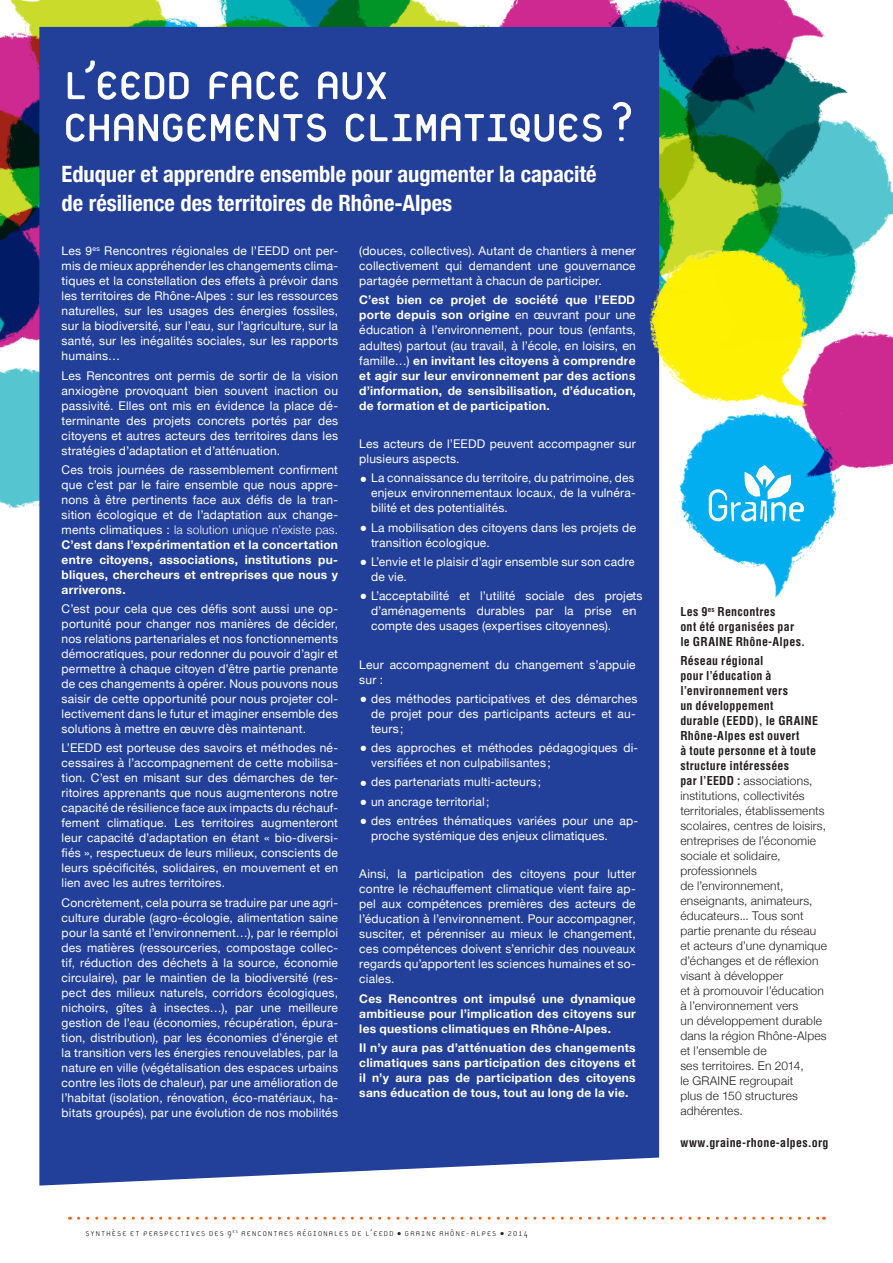
<style>
.page{position:relative;width:893px;height:1263px;background:#fff}
.page>*{position:absolute;margin:0;border:0;box-sizing:border-box;transform-origin:0 0}
.Grand_titre_1{font:58.5px/42px "Platelet";letter-spacing:-.05em;color:#fff}
.Grand_titre_2{font:700 condensed 22.5px/28.5px "Helvetica Neue";color:#fff}
.Texte_9_pts_Instant{font:12px/15px "Helvetica Neue";letter-spacing:.015em;color:#fff;text-align:justify}
.Texte_9_pts_Instant-2{font:300 12px/15px "Helvetica Neue";letter-spacing:.015em;color:#231f20}
.Texte_9_pts_Instant-3{font:700 12px/15px "Helvetica Neue";letter-spacing:.025em;color:#fff;text-align:justify}
.Texte_9_pts_Instant-4{font:700 condensed 12px/15px "Helvetica";letter-spacing:.02em;color:#231f20}
.t1{font:100 10.5px "Platelet";letter-spacing:.045em;color:#231f20}
.s1{font-weight:300}
.s2{font-weight:700}
.s3{font-weight:400}
.s4{font-size:24px}
.s5{font-family:"Helvetica";font-weight:700;font-stretch:condensed}
</style>
<div class="page">
<img style="left:10px;top:0;width:58px;height:10px">
<img style="left:805px;top:86px;width:88px;height:145px">
<img style="left:721px;top:147px;width:84px;height:33px">
<img style="left:0;top:10px;width:68px;height:49px">
<img style="left:68px;top:0;width:39px;height:27px">
<img style="left:721px;top:147px;width:48px;height:30px">
<img style="left:107px;top:0;width:55px;height:27px">
<img style="left:474px;top:0;width:132px;height:27px">
<img style="left:162px;top:11px;width:30px;height:16px">
<img style="left:659px;top:147px;width:62px;height:77px">
<img style="left:0;top:59px;width:39px;height:114px">
<img style="left:0;top:173px;width:39px;height:173px">
<img style="left:395px;top:0;width:55px;height:27px">
<img style="left:606px;top:0;width:231px;height:147px">
<img style="left:694px;top:180px;width:184px;height:134px">
<img style="left:827px;top:314px;width:66px;height:154px">
<img style="left:192px;top:0;width:203px;height:27px">
<img style="left:0;top:346px;width:39px;height:162px">
<svg style="left:79px;top:1217px;width:745px;height:3px"></svg>
<div style="left:39px;top:27px;width:620px;height:1158px;background:#223f99"></div>
<img style="left:627px;top:224px;width:200px;height:195px">
<img style="left:631px;top:362px;width:252px;height:253px">
<svg style="left:709px;top:465px;width:95px;height:58px"></svg>
<p class="Grand_titre_1" style="left:62px;top:64px;width:575px">L’EEDD FACE AUX<br>CHANGEMENTS CLIMATIQUES?</p>
<p class="Grand_titre_2" style="left:62px;top:159px;width:536px">Eduquer et apprendre ensemble pour augmenter la capacité de résilience des territoires de Rhône-Alpes</p>
<p class="Texte_9_pts_Instant" style="left:62px;top:244px;width:278px">Les 9<sup>es</sup> Rencontres régionales de l’EEDD ont per&shy;mis de mieux appréhender les changements clima&shy;tiques et la constellation des effets à prévoir dans les territoires de Rhône-Alpes : sur les ressources naturelles, sur les usages des énergies fossiles, sur la biodiversité, sur l’eau, sur l’agriculture, sur la santé, sur les inégalités sociales, sur les rapports humains…</p>
<p class="Texte_9_pts_Instant" style="left:62px;top:368px;width:278px">Les Rencontres ont permis de sortir de la vision anxiogène provoquant bien souvent inaction ou passivité. Elles ont mis en évidence la place dé&shy;terminante des projets concrets portés par des citoyens et autres acteurs des territoires dans les stratégies d’adaptation et d’atténuation.</p>
<p class="Texte_9_pts_Instant" style="left:62px;top:463px;width:278px">Ces trois journées de rassemblement confirment que c’est par le faire ensemble que nous appre&shy;nons à être pertinents face aux défis de la tran&shy;sition écologique et de l’adaptation aux change&shy;ments climatiques : <span class="s1">la solution unique n’existe pas.<br></span><span class="s2">C’est dans l’expérimentation et la concertation entre citoyens, associations, institutions pu&shy;bliques, chercheurs et entreprises que nous y arriverons.</span></p>
<p class="Texte_9_pts_Instant" style="left:62px;top:602px;width:278px">C’est pour cela que ces défis sont aussi une op&shy;portunité pour changer nos manières de décider, nos relations partenariales et nos fonctionnements démocratiques, pour redonner du pouvoir d’agir et permettre à chaque citoyen d’être partie prenante de ces changements à opérer. Nous pouvons nous saisir de cette opportunité pour nous projeter col&shy;lectivement dans le futur et imaginer ensemble des solutions à mettre en œuvre dès maintenant.</p>
<p class="Texte_9_pts_Instant" style="left:62px;top:741px;width:278px">L’EEDD est porteuse des savoirs et méthodes né&shy;cessaires à l’accompagnement de cette mobilisa&shy;tion. C’est en misant sur des démarches de ter&shy;ritoires apprenants que nous augmenterons notre capacité de résilience face aux impacts du réchauf&shy;fement climatique. Les territoires augmenteront leur capacité d’adaptation en étant « bio-diversi&shy;fiés », respectueux de leurs milieux, conscients de leurs spécificités, solidaires, en mouvement et en lien avec les autres territoires.</p>
<p class="Texte_9_pts_Instant" style="left:62px;top:895px;width:278px">Concrètement, cela pourra se traduire par une agri&shy;culture durable (agro-écologie, alimentation saine pour la santé et l’environnement…), par le réemploi des matières (ressourceries, compostage collec&shy;tif, réduction des déchets à la source, économie circulaire), par le maintien de la biodiversité (res&shy;pect des milieux naturels, corridors écologiques, nichoirs, gîtes à insectes…), par une meilleure gestion de l’eau (économies, récupération, épura&shy;tion, distribution), par les économies d’énergie et la transition vers les énergies renouvelables, par la nature en ville (végétalisation des espaces urbains contre les îlots de chaleur), par une amélioration de l’habitat (isolation, rénovation, éco-matériaux, ha&shy;bitats groupés), par une évolution de nos mobilités</p>
<p class="Texte_9_pts_Instant" style="left:359px;top:244px;width:278px">(douces, collectives). Autant de chantiers à mener collectivement qui demandent une gouvernance partagée permettant à chacun de participer.</p>
<p class="Texte_9_pts_Instant-3" style="left:359px;top:293px;width:278px">C’est bien ce projet de société que l’EEDD porte depuis son origine <span class="s3">en œuvrant pour une éducation à l’environnement, pour tous (enfants, adultes) partout (au travail, à l’école, en loisirs, en famille…)</span> en invitant les citoyens à comprendre et agir sur leur environnement par des actions d’information, de sensibilisation, d’éducation, de formation et de participation.</p>
<p class="Texte_9_pts_Instant" style="left:359px;top:437px;width:278px">Les acteurs de l’EEDD peuvent accompagner sur plusieurs aspects.</p>
<p class="Texte_9_pts_Instant" style="left:371px;top:471px;width:266px;text-indent:-12px"><span class="s4">•</span> La connaissance du territoire, du patrimoine, des enjeux environnementaux locaux, de la vulnéra&shy;bilité et des potentialités.</p>
<p class="Texte_9_pts_Instant" style="left:371px;top:520px;width:266px;text-indent:-12px"><span class="s4">•</span> La mobilisation des citoyens dans les projets de transition écologique.</p>
<p class="Texte_9_pts_Instant" style="left:371px;top:555px;width:266px;text-indent:-12px"><span class="s4">•</span> L’envie et le plaisir d’agir ensemble sur son cadre de vie.</p>
<p class="Texte_9_pts_Instant" style="left:371px;top:589px;width:273px;text-align:left;text-indent:-12px"><span class="s4">•</span> L’acceptabilité et l’utilité sociale des projets d’aménagements durables par la prise en compte des usages (expertises citoyennes).</p>
<p class="Texte_9_pts_Instant" style="left:359px;top:657px;width:278px">Leur accompagnement du changement s’appuie sur :</p>
<p class="Texte_9_pts_Instant" style="left:371px;top:692px;width:268px;text-align:left;text-indent:-12px"><span class="s4">•</span> des méthodes participatives et des démarches de projet pour des participants acteurs et au&shy;teurs;</p>
<p class="Texte_9_pts_Instant" style="left:371px;top:741px;width:269px;text-indent:-12px"><span class="s4">•</span> des approches et méthodes pédagogiques di&shy;versifiées et non culpabilisantes;</p>
<p class="Texte_9_pts_Instant" style="left:359px;top:775px;width:183px"><span class="s4">•</span> des partenariats multi-acteurs ;</p>
<p class="Texte_9_pts_Instant" style="left:359px;top:794px;width:132px"><span class="s4">•</span> un ancrage territorial;</p>
<p class="Texte_9_pts_Instant" style="left:371px;top:814px;width:269px;text-indent:-12px"><span class="s4">•</span> des entrées thématiques variées pour une ap&shy;proche systémique des enjeux climatiques.</p>
<p class="Texte_9_pts_Instant" style="left:359px;top:867px;width:278px">Ainsi, la participation des citoyens pour lutter contre le réchauffement climatique vient faire ap&shy;pel aux compétences premières des acteurs de l’éducation à l’environnement. Pour accompagner, susciter, et pérenniser au mieux le changement, ces compétences doivent s’enrichir des nouveaux regards qu’apportent les sciences humaines et so&shy;ciales.</p>
<p class="Texte_9_pts_Instant-3" style="left:359px;top:991px;width:278px">Ces Rencontres ont impulsé une dynamique ambitieuse pour l’implication des citoyens sur les questions climatiques en Rhône-Alpes.</p>
<p class="Texte_9_pts_Instant-3" style="left:359px;top:1040px;width:278px">Il n’y aura pas d’atténuation des changements climatiques sans participation des citoyens et il n’y aura pas de participation des citoyens sans éducation de tous, tout au long de la vie.</p>
<p class="t1" style="left:85px;top:1229px;width:445px">SYNTHÈSE ET PERSPECTIVES DES 9<sup>ES</sup> RENCONTRES RÉGIONALES DE L’EEDD • GRAINE RHÔNE-ALPES • 2014</p>
<p class="Texte_9_pts_Instant-4" style="left:680px;top:604px;width:126px">Les 9<sup>es</sup> Rencontres<br>ont été organisées par le GRAINE Rhône-Alpes.</p>
<p class="Texte_9_pts_Instant-2" style="left:680px;top:652px;width:148px"><span class="s5">Réseau régional<br>pour l’éducation à l’environnement vers<br>un développement<br>durable (EEDD), le GRAINE<br>Rhône-Alpes est ouvert<br>à toute personne et à toute structure intéressées<br>par l’EEDD :</span> associations, institutions, collectivités territoriales, établissements scolaires, centres de loisirs, entreprises de l’économie sociale et solidaire, professionnels<br>de l’environnement, enseignants, animateurs, éducateurs... Tous sont partie prenante du réseau et acteurs d’une dynamique d’échanges et de réflexion visant à développer<br>et à promouvoir l’éducation à l’environnement vers<br>un développement durable dans la région Rhône-Alpes et l’ensemble de<br>ses territoires. En 2014,<br>le GRAINE regroupait<br>plus de 150 structures adhérentes.</p>
<p class="Texte_9_pts_Instant-4" style="left:680px;top:1135px;width:150px">www.graine-rhone-alpes.org</p>
</div>
